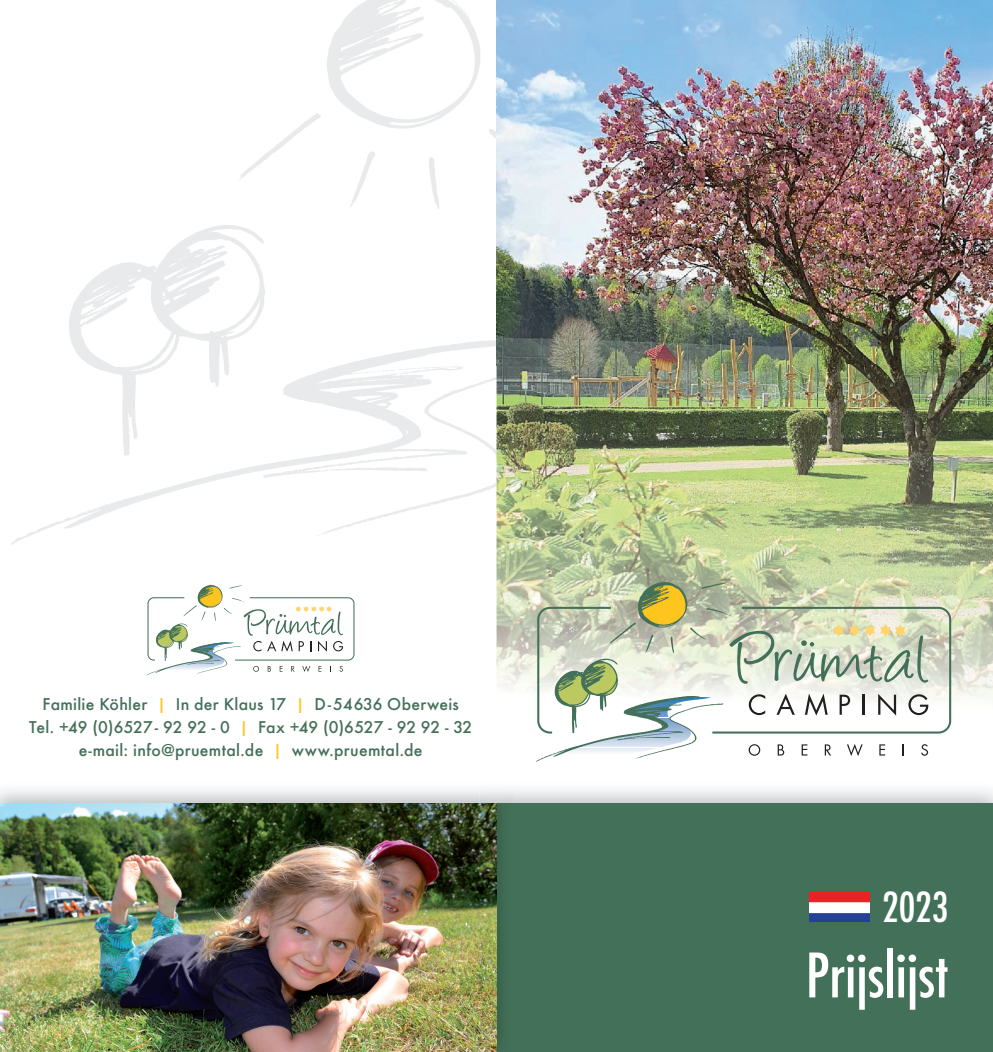
<style>
.page{position:relative;width:993px;height:1052px;background:#fff}
.page>*{position:absolute;margin:0;border:0;box-sizing:border-box;transform-origin:0 0}
.t1{font:500 condensed 59.5px "Futura";letter-spacing:-.01em;color:#fff}
.t2{font:500 condensed 40.25px "Futura";color:#fff}
.t3{font:500 15.75px/22.8px "Futura";letter-spacing:.02em;color:#437058;text-align:center}
.s1{color:#fec51f}
</style>
<div class="page">
<img style="left:513px;top:790px;width:479px;height:14px">
<div style="left:496px;top:804px;width:496px;height:248px;background:#437058"></div>
<img style="left:809px;top:892px;width:60px;height:29px">
<img style="left:11px;top:0;width:485px;height:603px">
<img style="left:496px;top:0;width:496px;height:729px">
<img style="left:496px;top:0;width:1px;height:603px">
<svg style="left:748px;top:694px;width:17px;height:21px"></svg>
<svg style="left:776px;top:693px;width:18px;height:22px"></svg>
<svg style="left:804px;top:693px;width:23px;height:22px"></svg>
<svg style="left:839px;top:694px;width:10px;height:21px"></svg>
<hr style="left:862px;top:694px;width:2px;height:21px;background:#231f20">
<svg style="left:877px;top:694px;width:18px;height:21px"></svg>
<svg style="left:908px;top:694px;width:20px;height:21px"></svg>
<svg style="left:739px;top:624px;width:188px;height:60px;background:#c7d0ba"></svg>
<img style="left:521px;top:573px;width:218px;height:189px">
<div style="left:537px;top:607px;width:413px;height:126px;border:2px solid #437058;border-radius:12px"></div>
<svg style="left:748px;top:744px;width:12px;height:12px"></svg>
<svg style="left:777px;top:744px;width:7px;height:11px"></svg>
<svg style="left:801px;top:744px;width:6px;height:11px"></svg>
<svg style="left:824px;top:744px;width:7px;height:11px"></svg>
<svg style="left:847px;top:744px;width:15px;height:12px"></svg>
<svg style="left:879px;top:744px;width:5px;height:11px"></svg>
<svg style="left:921px;top:744px;width:6px;height:12px"></svg>
<svg style="left:248px;top:606px;width:95px;height:45px"></svg>
<img style="left:139px;top:580px;width:109px;height:96px">
<div style="left:147px;top:597px;width:207px;height:63px;border:1px solid #437058;border-radius:6px"></div>
<svg style="left:253px;top:666px;width:6px;height:5px"></svg>
<svg style="left:267px;top:666px;width:4px;height:5px"></svg>
<svg style="left:279px;top:666px;width:3px;height:5px"></svg>
<svg style="left:291px;top:666px;width:3px;height:5px"></svg>
<svg style="left:302px;top:666px;width:8px;height:6px"></svg>
<svg style="left:318px;top:666px;width:3px;height:5px"></svg>
<svg style="left:339px;top:666px;width:4px;height:5px"></svg>
<img style="left:0;top:790px;width:479px;height:14px">
<img style="left:479px;top:789px;width:34px;height:15px">
<img style="left:0;top:804px;width:499px;height:248px">
<p class="t3" style="left:29px;top:693px;width:444px">Familie Köhler <span class="s1">|</span> In der Klaus 17 <span class="s1">|</span> D - 54636 Oberweis<br>Tel. +49 (0)6527 - 92 92 - 0 <span class="s1">|</span> Fax +49 (0)6527 - 92 92 - 32 e-mail: info@pruemtal.de <span class="s1">|</span> www.pruemtal.de</p>
<h2 class="t2" style="left:881px;top:881px;width:68px">2023</h2>
<h1 class="t1" style="left:805px;top:937px;width:144px">Prijslijst</h1>
</div>
